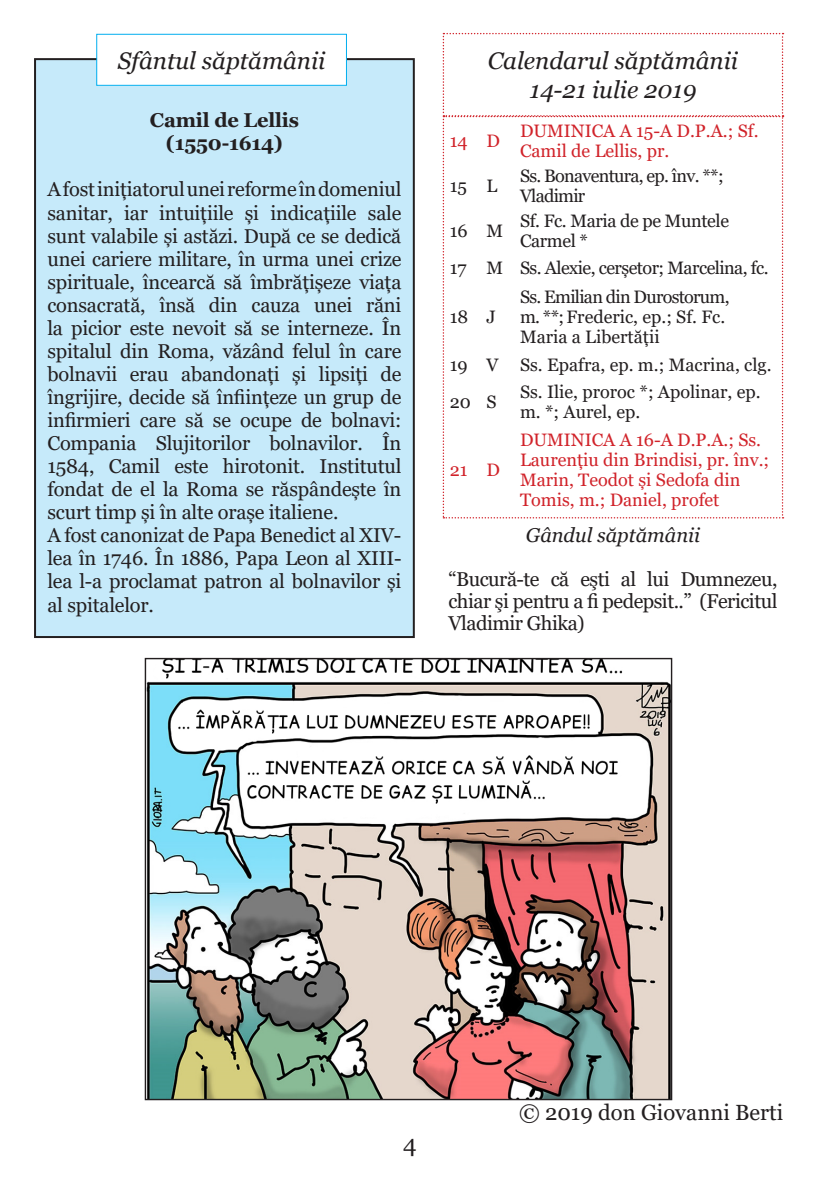
<style>
.page{position:relative;width:840px;height:1191px;background:#fff}
.page>*{position:absolute;margin:0;border:0;box-sizing:border-box;transform-origin:0 0}
.t1{font:italic 24px/28.8px "Georgia";color:#231f20;text-align:center}
.t2{font:24px "Georgia";color:#231f20}
.t3{font:22px "Georgia";color:#231f20}
.t4{font:20px/23px "Georgia";letter-spacing:-.01em;color:#231f20;text-align:justify}
.t5{font:700 20px/23px "Georgia";letter-spacing:-.01em;color:#231f20;text-align:center}
.t6{font:italic 20px "Georgia";color:#231f20}
.t7{font:18px/20px "Georgia";color:#d1232a}
.t8{font:18px/20px "Georgia";color:#231f20}
.t9{font:18px/20px "Georgia";letter-spacing:-.02em;color:#231f20}
.t10{font:18px/20px "Georgia";letter-spacing:-.04em;color:#231f20}
</style>
<div class="page">
<img style="left:147px;top:660px;width:523px;height:438px">
<svg style="left:442px;top:33px;width:341px;height:485px"></svg>
<div style="left:35px;top:59px;width:378px;height:578px;background:#c6eafa"></div>
<div style="left:34px;top:58px;width:380px;height:580px;border:2px solid #231f20"></div>
<div style="left:97px;top:34px;width:249px;height:51px;background:#fff"></div>
<div style="left:96px;top:34px;width:250px;height:52px;border:1px solid #00aeef"></div>
<p class="t1" style="left:118px;top:46px;width:209px">Sfântul săptămânii</p>
<p class="t5" style="left:150px;top:109px;width:150px">Camil de Lellis (1550-1614)</p>
<p class="t4" style="left:47px;top:178px;width:355px;text-align:left">A fost inițiatorul unei reforme în domeniul sanitar, iar intuițiile și indicațiile sale sunt valabile și astăzi. După ce se dedică unei cariere militare, în urma unei crize spirituale, încearcă să îmbrățișeze viața consacrată, însă din cauza unei răni la picior este nevoit să se interneze. În spitalul din Roma, văzând felul în care bolnavii erau abandonați și lipsiți de îngrijire, decide să înființeze un grup de infirmieri care să se ocupe de bolnavi:<br>Compania Slujitorilor bolnavilor. În 1584, Camil este hirotonit. Institutul fondat de el la Roma se răspândește în scurt timp și în alte orașe italiene.<br>A fost canonizat de Papa Benedict al XIV&shy;lea în 1746. În 1886, Papa Leon al XIII&shy;lea l-a proclamat patron al bolnavilor și al spitalelor.</p>
<p class="t1" style="left:487px;top:47px;width:251px">Calendarul săptămânii<br>14-21 iulie 2019</p>
<p class="t7" style="left:449px;top:131px;width:52px">14 D</p>
<p class="t7" style="left:519px;top:121px;width:240px">DUMINICA A 15-A D.P.A.; Sf.<br>Camil de Lellis, pr.</p>
<p class="t9" style="left:449px;top:176px;width:49px">15 L</p>
<p class="t10" style="left:519px;top:166px;width:205px">Ss. Bonaventura, ep. înv. **;<br>Vladimir</p>
<p class="t9" style="left:449px;top:222px;width:55px">16 M</p>
<p class="t9" style="left:519px;top:212px;width:210px">Sf. Fc. Maria de pe Muntele<br>Carmel *</p>
<p class="t9" style="left:449px;top:258px;width:320px">17 M Ss. Alexie, cerșetor; Marcelina, fc.</p>
<p class="t9" style="left:449px;top:307px;width:48px">18 J</p>
<p class="t8" style="left:519px;top:287px;width:211px">Ss. Emilian din Durostorum, m. **; Frederic, ep.; Sf. Fc.<br>Maria a Libertății</p>
<p class="t8" style="left:449px;top:346px;width:323px;line-height:36.8px">19 V Ss. Epafra, ep. m.; Macrina, clg.<br>20 S</p>
<p class="t8" style="left:519px;top:382px;width:242px">Ss. Ilie, proroc *; Apolinar, ep. m. *; Aurel, ep.</p>
<p class="t7" style="left:449px;top:460px;width:52px">21 D</p>
<p class="t7" style="left:519px;top:430px;width:250px">DUMINICA A 16-A D.P.A.; Ss.<br>Laurențiu din Brindisi, pr. înv.;<br>Marin, Teodot și Sedofa din<br>Tomis, m.; Daniel, profet</p>
<p class="t6" style="left:525px;top:522px;width:176px">Gândul săptămânii</p>
<p class="t4" style="left:448px;top:568px;width:330px;line-height:22px">“Bucură-te că eşti al lui Dumnezeu, chiar şi pentru a fi pedepsit..” (Fericitul Vladimir Ghika)</p>
<p class="t2" style="left:403px;top:1129px;width:15px">4</p>
<p class="t3" style="left:518px;top:1099px;width:265px">© 2019 don Giovanni Berti</p>
</div>
